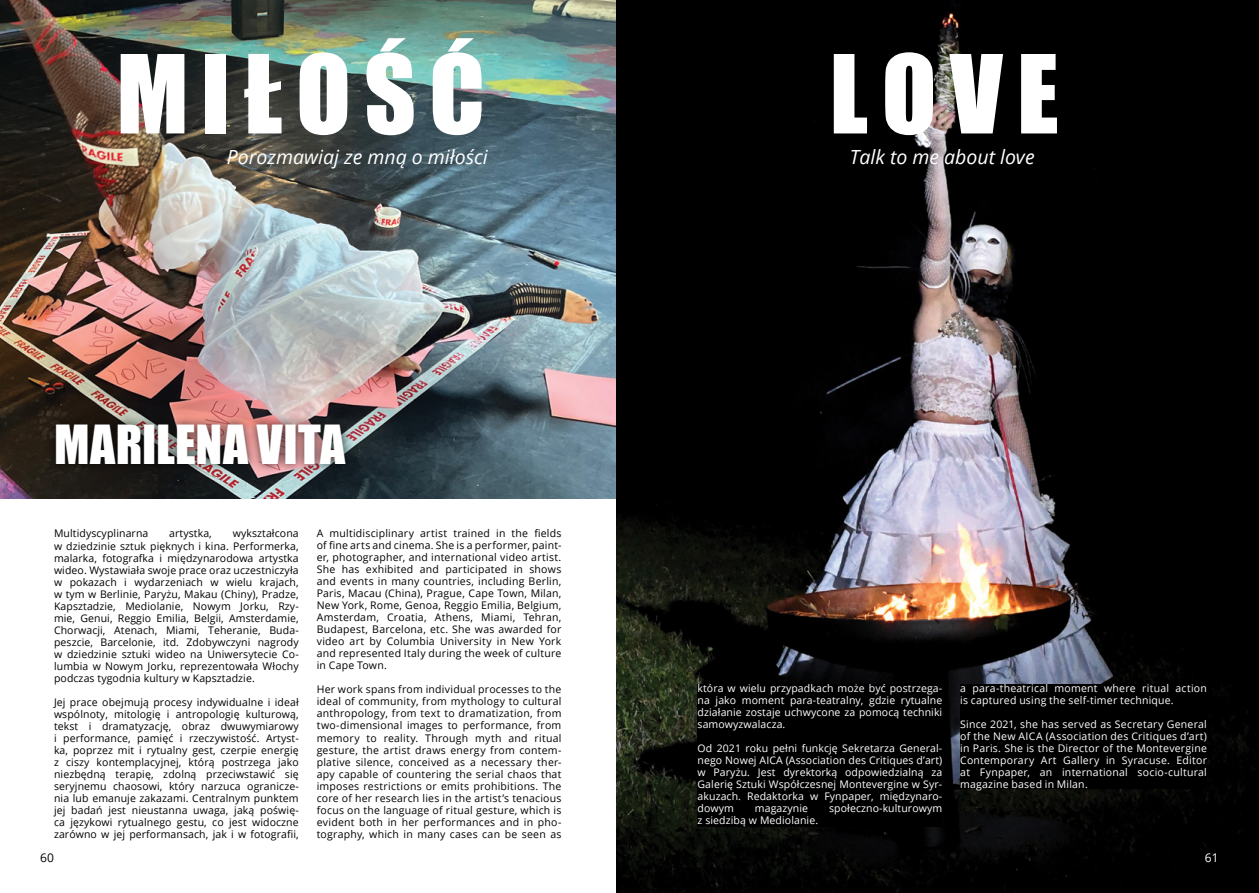
<style>
.page{position:relative;width:1259px;height:893px;background:#fff}
.page>*{position:absolute;margin:0;border:0;box-sizing:border-box;transform-origin:0 0}
.t1{font:100.5px "Impact";letter-spacing:.135em;color:#fff}
.t2{font:49.5px "Impact";color:#fff}
.t3{font:italic 19.5px "Open Sans";color:#fff}
.t4{font:12px "Open Sans";color:#000}
.t5{font:12px "Open Sans";color:#fff}
.t6{font:10.5px/12px "Open Sans";letter-spacing:.01em;color:#000;text-align:justify}
.t7{font:10.5px/12px "Open Sans";letter-spacing:.01em;color:#fff;text-align:justify}
</style>
<div class="page">
<img style="left:0;top:0;width:617px;height:499px">
<img style="left:617px;top:0;width:642px;height:893px">
<div style="left:960px;top:684px;width:247px;height:104px;background:#000"></div>
<div style="left:697px;top:684px;width:245px;height:142px;background:#000"></div>
<div style="left:46px;top:416px;width:309px;height:58px;background:#000;opacity:.75"></div>
<h1 class="t1" style="left:117px;top:16px;width:370px">MIŁOŚĆ</h1>
<h3 class="t3" style="left:227px;top:143px;width:262px">Porozmawiaj ze mną o miłości</h3>
<h2 class="t2" style="left:54px;top:406px;width:60px">MARILENA</h2>
<h2 class="t2" style="left:257px;top:406px;width:48px">VITA</h2>
<p class="t6" style="left:54px;top:527px;width:246px;text-indent:179px">wykształcona w dziedzinie sztuk pięknych i kina. Performerka, malarka, fotografka i międzynarodowa artystka wideo. Wystawiała swoje prace oraz uczestniczyła w pokazach i wydarzeniach w wielu krajach, w tym w Berlinie, Paryżu, Makau (Chiny), Pradze, Kapsztadzie, Mediolanie, Nowym Jorku, Rzy&shy;mie, Genui, Reggio Emilia, Belgii, Amsterdamie, Chorwacji, Atenach, Miami, Teheranie, Buda&shy;peszcie, Barcelonie, itd. Zdobywczyni nagrody w dziedzinie sztuki wideo na Uniwersytecie Co&shy;lumbia w Nowym Jorku, reprezentowała Włochy podczas tygodnia kultury w Kapsztadzie.</p>
<p class="t6" style="left:54px;top:695px;width:246px">Jej prace obejmują procesy indywidualne i ideał wspólnoty, mitologię i antropologię kulturową, tekst i dramatyzację, obraz dwuwymiarowy i performance, pamięć i rzeczywistość. Artyst&shy;ka, poprzez mit i rytualny gest, czerpie energię z ciszy kontemplacyjnej, którą postrzega jako niezbędną terapię, zdolną przeciwstawić się seryjnemu chaosowi, który narzuca ogranicze&shy;nia lub emanuje zakazami. Centralnym punktem jej badań jest nieustanna uwaga, jaką poświę&shy;ca językowi rytualnego gestu, co jest widoczne zarówno w jej performansach, jak i w fotografii,</p>
<p class="t6" style="left:54px;top:527px;width:96px">Multidyscyplinarna</p>
<p class="t6" style="left:169px;top:527px;width:44px">artystka,</p>
<p class="t4" style="left:40px;top:849px;width:15px">60</p>
<p class="t6" style="left:317px;top:527px;width:246px">A multidisciplinary artist trained in the fields of fine arts and cinema. She is a performer, paint&shy;er, photographer, and international video artist.<br>She has exhibited and participated in shows and events in many countries, including Berlin, Paris, Macau (China), Prague, Cape Town, Milan, New York, Rome, Genoa, Reggio Emilia, Belgium, Amsterdam, Croatia, Athens, Miami, Tehran, Budapest, Barcelona, etc. She was awarded for video art by Columbia University in New York and represented Italy during the week of culture in Cape Town.</p>
<p class="t6" style="left:317px;top:683px;width:246px">Her work spans from individual processes to the ideal of community, from mythology to cultural anthropology, from text to dramatization, from two-dimensional images to performance, from memory to reality. Through myth and ritual gesture, the artist draws energy from contem&shy;plative silence, conceived as a necessary ther&shy;apy capable of countering the serial chaos that imposes restrictions or emits prohibitions. The core of her research lies in the artist’s tenacious focus on the language of ritual gesture, which is evident both in her performances and in pho&shy;tography, which in many cases can be seen as</p>
<h1 class="t1" style="left:829px;top:16px;width:231px">LOVE</h1>
<h3 class="t3" style="left:850px;top:143px;width:186px">Talk to me about love</h3>
<p class="t7" style="left:697px;top:682px;width:246px">która w wielu przypadkach może być postrzega&shy;na jako moment para-teatralny, gdzie rytualne działanie zostaje uchwycone za pomocą techniki samowyzwalacza.</p>
<p class="t7" style="left:697px;top:742px;width:246px">Od 2021 roku pełni funkcję Sekretarza General&shy;nego Nowej AICA (Association des Critiques d’art) w Paryżu. Jest dyrektorką odpowiedzialną za Galerię Sztuki Współczesnej Montevergine w Syr&shy;akuzach. Redaktorka w Fynpaper, międzynaro&shy;dowym</p>
<p class="t7" style="left:755px;top:802px;width:55px">magazynie</p>
<p class="t7" style="left:829px;top:802px;width:115px">społeczno-kulturowym</p>
<p class="t7" style="left:697px;top:814px;width:122px">z siedzibą w Mediolanie.</p>
<p class="t7" style="left:960px;top:682px;width:248px">a para-theatrical moment where ritual action is captured using the self-timer technique.</p>
<p class="t7" style="left:960px;top:718px;width:248px">Since 2021, she has served as Secretary General of the New AICA (Association des Critiques d’art) in Paris. She is the Director of the Montevergine Contemporary Art Gallery in Syracuse. Editor at Fynpaper, an international socio-cultural magazine based in Milan.</p>
<p class="t5" style="left:1205px;top:849px;width:15px">61</p>
</div>
